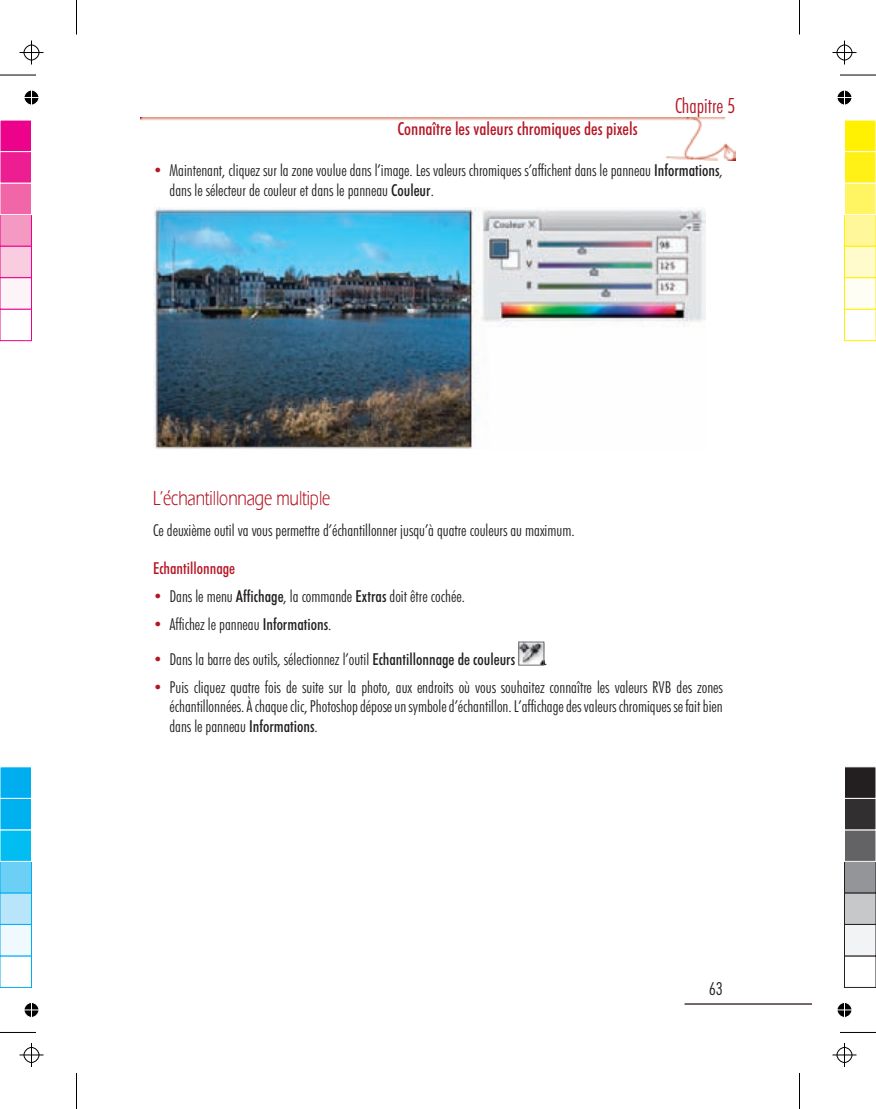
<style>
.page{position:relative;width:876px;height:1109px;background:#fff}
.page>*{position:absolute;margin:0;border:0;box-sizing:border-box;transform-origin:0 0}
.t1{font:21px "Ergoe Condensed";color:#b51625}
.t2{font:21px "Futura Lt Cn BT";color:#b51625}
.t3{font:18px "Futura Md Cn BT";color:#b51625}
.t4{font:18px "Futura Lt Cn BT";color:#231f20}
.t5{font:16.5px/19.2px "Futura Lt Cn BT";color:#231f20}
.t6{font:16.5px "Futura Md Cn BT";color:#b51625}
.s1{font-size:16.2px;color:#b51625}
.s2{font-family:"Futura Md Cn BT"}
</style>
<div class="page">
<img style="left:141px;top:118px;width:595px;height:42px">
<hr style="left:685px;top:1003px;width:127px;height:1px;background:#48373a">
<img style="left:521px;top:644px;width:21px;height:19px">
<div style="left:519px;top:642px;width:25px;height:23px;border:1px solid #6c6d70"></div>
<img style="left:153px;top:207px;width:553px;height:242px">
<hr style="left:0;top:1032px;width:36px;height:1px;background:#000">
<hr style="left:76px;top:1072px;width:1px;height:36px;background:#000">
<hr style="left:0;top:75px;width:36px;height:1px;background:#000">
<hr style="left:76px;top:0;width:1px;height:34px;background:#000">
<hr style="left:840px;top:75px;width:36px;height:1px;background:#000">
<hr style="left:799px;top:0;width:1px;height:34px;background:#000">
<hr style="left:840px;top:1032px;width:36px;height:1px;background:#000">
<hr style="left:799px;top:1072px;width:1px;height:36px;background:#000">
<svg style="left:20px;top:1043px;width:24px;height:23px"></svg>
<svg style="left:20px;top:40px;width:24px;height:24px"></svg>
<svg style="left:832px;top:40px;width:24px;height:24px"></svg>
<svg style="left:832px;top:1043px;width:24px;height:23px"></svg>
<svg style="left:24px;top:1002px;width:15px;height:16px"></svg>
<svg style="left:24px;top:90px;width:15px;height:15px"></svg>
<svg style="left:837px;top:90px;width:15px;height:15px"></svg>
<svg style="left:837px;top:1002px;width:15px;height:16px"></svg>
<div style="left:0;top:955px;width:32px;height:32px;background:#fff;border:1px solid #00aeef"></div>
<div style="left:0;top:924px;width:32px;height:32px;background:#f0f9fd;border:1px solid #00aeef"></div>
<div style="left:0;top:892px;width:32px;height:32px;background:#b9e5fa;border:1px solid #00aeef"></div>
<div style="left:0;top:861px;width:32px;height:32px;background:#6bcff6;border:1px solid #00aeef"></div>
<div style="left:0;top:829px;width:32px;height:32px;background:#01bdf2;border:1px solid #fff"></div>
<div style="left:0;top:798px;width:32px;height:32px;background:#00b1ef;border:1px solid #fff"></div>
<div style="left:0;top:766px;width:32px;height:32px;background:#00aeef;border:1px solid #fff"></div>
<div style="left:0;top:309px;width:32px;height:32px;background:#fff;border:1px solid #ed028c"></div>
<div style="left:0;top:277px;width:32px;height:32px;background:#fdf4f8;border:1px solid #ed028c"></div>
<div style="left:0;top:246px;width:32px;height:32px;background:#f9ccdf;border:1px solid #ed028c"></div>
<div style="left:0;top:214px;width:32px;height:32px;background:#f499c2;border:1px solid #ed028c"></div>
<div style="left:0;top:183px;width:32px;height:32px;background:#f166a7;border:1px solid #fff"></div>
<div style="left:0;top:151px;width:32px;height:32px;background:#ed1e91;border:1px solid #fff"></div>
<div style="left:0;top:120px;width:32px;height:32px;background:#ed028c;border:1px solid #fff"></div>
<div style="left:844px;top:309px;width:32px;height:32px;background:#fff;border:1px solid #fff101"></div>
<div style="left:844px;top:277px;width:32px;height:32px;background:#fffef4;border:1px solid #fff101"></div>
<div style="left:844px;top:246px;width:32px;height:32px;background:#fffbcc;border:1px solid #fff101"></div>
<div style="left:844px;top:214px;width:32px;height:32px;background:#fff79a;border:1px solid #fff101"></div>
<div style="left:844px;top:183px;width:32px;height:32px;background:#fff461;border:1px solid #fff"></div>
<div style="left:844px;top:151px;width:32px;height:32px;background:#fff116;border:1px solid #fff"></div>
<div style="left:844px;top:120px;width:32px;height:32px;background:#fff101;border:1px solid #fff"></div>
<div style="left:844px;top:955px;width:32px;height:32px;background:#fff;border:1px solid #231f20"></div>
<div style="left:844px;top:924px;width:32px;height:32px;background:#f2f3f4;border:1px solid #231f20"></div>
<div style="left:844px;top:892px;width:32px;height:32px;background:#c7c8ca;border:1px solid #231f20"></div>
<div style="left:844px;top:861px;width:32px;height:32px;background:#939598;border:1px solid #231f20"></div>
<div style="left:844px;top:829px;width:32px;height:32px;background:#636366;border:1px solid #fff"></div>
<div style="left:844px;top:798px;width:32px;height:32px;background:#312f30;border:1px solid #fff"></div>
<div style="left:844px;top:766px;width:32px;height:32px;background:#231f20;border:1px solid #fff"></div>
<p class="t3" style="left:397px;top:121px;width:242px">Connaître les valeurs chromiques des pixels</p>
<p class="t2" style="left:675px;top:97px;width:62px">Chapitre 5</p>
<p class="t5" style="left:170px;top:162px;width:555px;text-indent:-16px"><span class="s1">•</span> Maintenant, cliquez sur la zone voulue dans l’image. Les valeurs chromiques s’affichent dans le panneau <span class="s2">Informations</span>, dans le sélecteur de couleur et dans le panneau <span class="s2">Couleur</span>.</p>
<p class="t1" style="left:153px;top:487px;width:179px">L’échantillonnage multiple</p>
<p class="t5" style="left:153px;top:522px;width:423px">Ce deuxième outil va vous permettre d’échantillonner jusqu’à quatre couleurs au maximum.</p>
<p class="t6" style="left:153px;top:562px;width:84px">Echantillonnage</p>
<p class="t5" style="left:153px;top:588px;width:313px"><span class="s1">•</span> Dans le menu <span class="s2">Affichage</span>, la commande <span class="s2">Extras</span> doit être cochée.</p>
<p class="t5" style="left:153px;top:616px;width:180px"><span class="s1">•</span> Affichez le panneau <span class="s2">Informations</span>.</p>
<p class="t5" style="left:153px;top:651px;width:364px"><span class="s1">•</span> Dans la barre des outils, sélectionnez l’outil <span class="s2">Echantillonnage de couleurs</span></p>
<p class="t5" style="left:544px;top:651px;width:5px">.</p>
<p class="t5" style="left:170px;top:679px;width:555px;text-align:justify;text-indent:-16px"><span class="s1">•</span> Puis cliquez quatre fois de suite sur la photo, aux endroits où vous souhaitez connaître les valeurs RVB des zones échantillonnées. À chaque clic, Photoshop dépose un symbole d’échantillon. L’affichage des valeurs chromiques se fait bien dans le panneau <span class="s2">Informations</span>.</p>
<p class="t4" style="left:709px;top:980px;width:16px">63</p>
</div>
